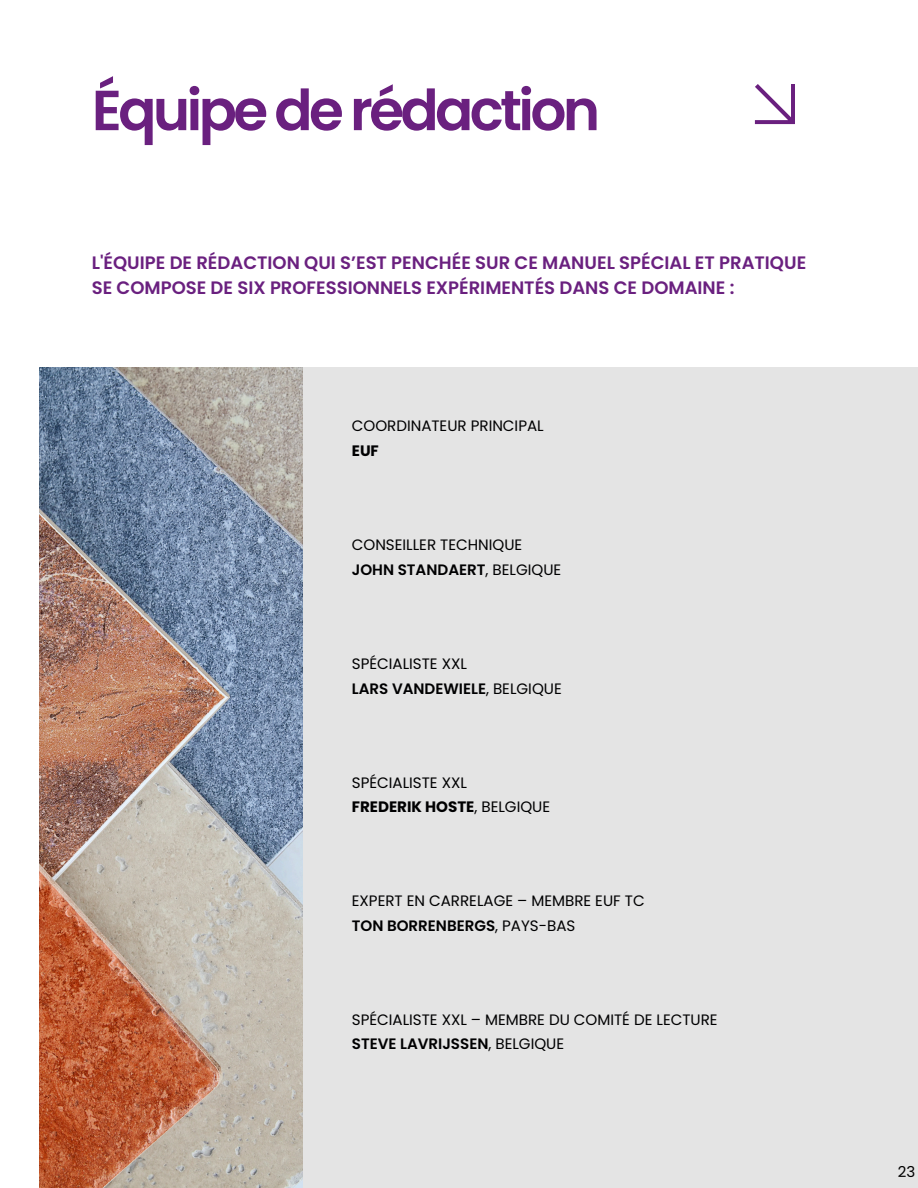
<style>
.page{position:relative;width:918px;height:1188px;background:#fff}
.page>*{position:absolute;margin:0;border:0;box-sizing:border-box;transform-origin:0 0}
.t1{font:600 56.4px "Poppins";letter-spacing:-.065em;color:#6a207f}
.t2{font:600 18px/24.8px "Poppins";color:#6a207f}
.t3{font:15.15px/24.6px "Poppins";color:#000001}
.t4{font:700 15.15px "Poppins";color:#000001}
.t5{font:15px "Poppins";color:#000}
.s1{font-weight:600}
.s2{font-weight:700}
</style>
<div class="page">
<div style="left:41px;top:368px;width:877px;height:820px;background:#e4e4e4"></div>
<img style="left:39px;top:368px;width:264px;height:820px">
<svg style="left:755px;top:84px;width:40px;height:40px"></svg>
<h1 class="t1" style="left:92px;top:71px;width:510px">Équipe de rédaction</h1>
<p class="t2" style="left:92px;top:251px;width:716px">L'ÉQUIPE DE RÉDACTION QUI S’EST PENCHÉE SUR CE MANUEL SPÉCIAL ET PRATIQUE<br>SE COMPOSE DE SIX PROFESSIONNELS EXPÉRIMENTÉS DANS CE DOMAINE :</p>
<p class="t3" style="left:352px;top:414px;width:193px">COORDINATEUR PRINCIPAL</p>
<p class="t4" style="left:352px;top:440px;width:29px">EUF</p>
<p class="t3" style="left:352px;top:533px;width:211px">CONSEILLER TECHNIQUE<br><span class="s1">JOHN STANDAERT</span>, BELGIQUE</p>
<p class="t3" style="left:352px;top:651px;width:211px">SPÉCIALISTE XXL<br><span class="s1">LARS VANDEWIELE</span>, BELGIQUE</p>
<p class="t3" style="left:352px;top:770px;width:200px">SPÉCIALISTE XXL<br><span class="s2">FREDERIK HOSTE</span>, BELGIQUE</p>
<p class="t3" style="left:352px;top:889px;width:294px">EXPERT EN CARRELAGE – MEMBRE EUF TC<br><span class="s1">TON BORRENBERGS</span>, PAYS-BAS</p>
<p class="t3" style="left:352px;top:1007px;width:367px">SPÉCIALISTE XXL – MEMBRE DU COMITÉ DE LECTURE<br><span class="s1">STEVE LAVRIJSSEN</span>, BELGIQUE</p>
<p class="t5" style="left:898px;top:1161px;width:19px">23</p>
</div>
